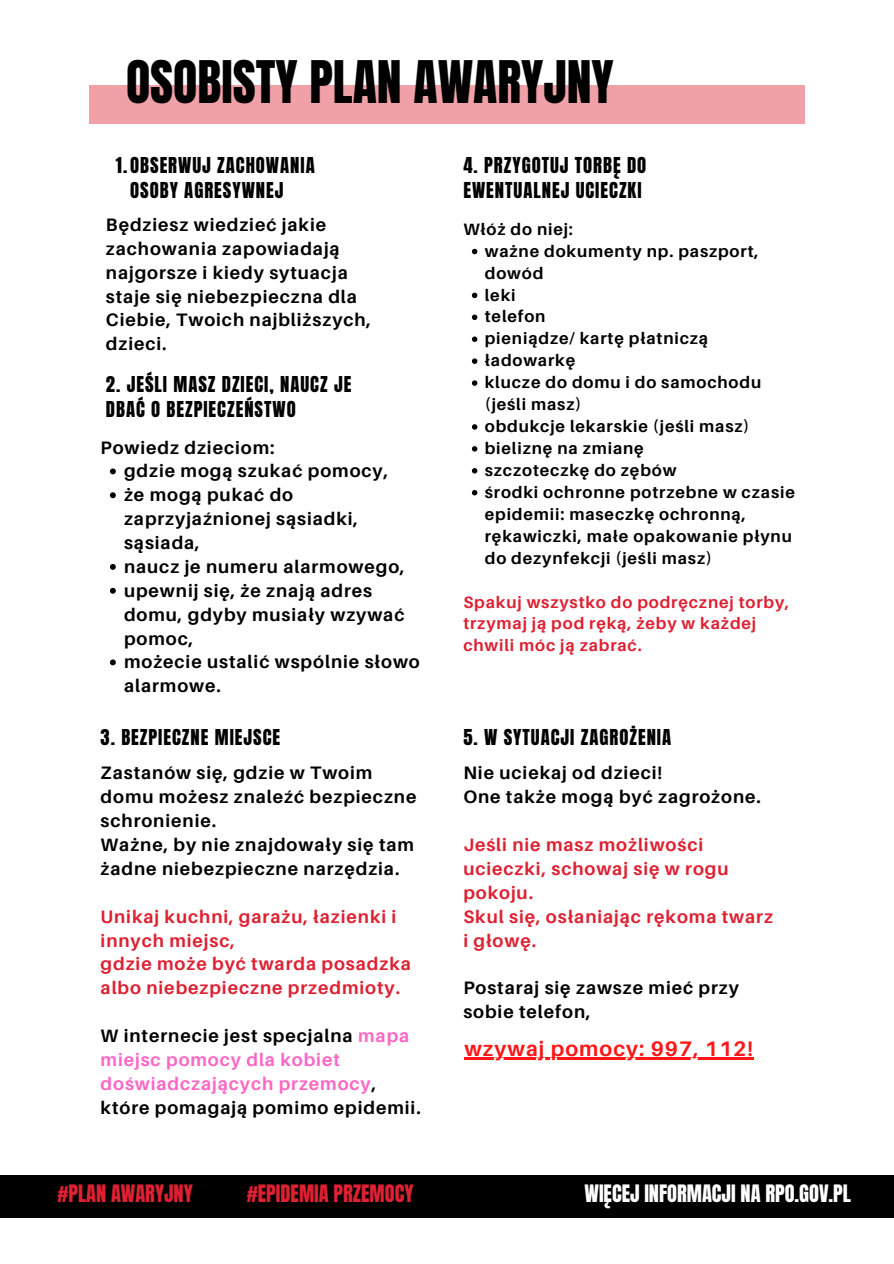
<style>
.page{position:relative;width:894px;height:1264px;background:#fff}
.page>*{position:absolute;margin:0;border:0;box-sizing:border-box;transform-origin:0 0}
.t1{font:49.8px "Anton";color:#000}
.t2{font:700 21px "Aileron";letter-spacing:.05em;color:#ff1616}
.t3{font:20.4px "Anton";color:#dd2132}
.t4{font:20.4px "Anton";color:#fff}
.t5{font:18.6px/24.8px "Anton";letter-spacing:.05em;color:#000}
.t6{font:700 18px/23.9px "Aileron";letter-spacing:.05em;color:#000}
.t7{font:700 18px/23.9px "Aileron";letter-spacing:.05em;color:#dd2132}
.t8{font:700 16.5px/21.9px "Aileron";letter-spacing:.05em;color:#000}
.t9{font:700 16.5px/21.9px "Aileron";letter-spacing:.05em;color:#dd2132}
.s1{color:#ff66c4}
</style>
<div class="page">
<div style="left:89px;top:85px;width:715px;height:38px;background:#f0a0a7"></div>
<div style="left:0;top:1175px;width:893px;height:42px;background:#000"></div>
<svg style="left:110px;top:468px;width:6px;height:6px"></svg>
<svg style="left:110px;top:492px;width:6px;height:6px"></svg>
<svg style="left:110px;top:564px;width:6px;height:6px"></svg>
<svg style="left:110px;top:588px;width:6px;height:5px"></svg>
<svg style="left:110px;top:659px;width:6px;height:6px"></svg>
<svg style="left:472px;top:249px;width:5px;height:5px"></svg>
<svg style="left:472px;top:292px;width:5px;height:6px"></svg>
<svg style="left:472px;top:314px;width:5px;height:6px"></svg>
<svg style="left:472px;top:336px;width:5px;height:6px"></svg>
<svg style="left:472px;top:358px;width:5px;height:6px"></svg>
<svg style="left:472px;top:380px;width:5px;height:6px"></svg>
<svg style="left:472px;top:424px;width:5px;height:5px"></svg>
<svg style="left:472px;top:446px;width:5px;height:5px"></svg>
<svg style="left:472px;top:468px;width:5px;height:5px"></svg>
<svg style="left:472px;top:490px;width:5px;height:5px"></svg>
<hr style="left:464px;top:1057px;width:290px;height:2px;background:#ff1616">
<h1 class="t1" style="left:126px;top:46px;width:489px">OSOBISTY PLAN AWARYJNY</h1>
<p class="t5" style="left:130px;top:153px;width:186px;text-indent:-14px">1.OBSERWUJ ZACHOWANIA<br>OSOBY AGRESYWNEJ</p>
<p class="t6" style="left:106px;top:212px;width:266px">Będziesz wiedzieć jakie zachowania zapowiadają najgorsze i kiedy sytuacja staje się niebezpieczna dla<br>Ciebie, Twoich najbliższych, dzieci.</p>
<p class="t5" style="left:106px;top:372px;width:247px">2. JEŚLI MASZ DZIECI, NAUCZ JE<br>DBAĆ O BEZPIECZEŃSTWO</p>
<p class="t6" style="left:101px;top:435px;width:175px">Powiedz dzieciom:</p>
<p class="t6" style="left:124px;top:459px;width:297px">gdzie mogą szukać pomocy,<br>że mogą pukać do zaprzyjaźnionej sąsiadki, sąsiada,<br>naucz je numeru alarmowego, upewnij się, że znają adres domu, gdyby musiały wzywać pomoc,<br>możecie ustalić wspólnie słowo alarmowe.</p>
<p class="t5" style="left:101px;top:725px;width:181px">3. BEZPIECZNE MIEJSCE</p>
<p class="t6" style="left:101px;top:761px;width:317px">Zastanów się, gdzie w Twoim domu możesz znaleźć bezpieczne schronienie.<br>Ważne, by nie znajdowały się tam żadne niebezpieczne narzędzia.</p>
<p class="t7" style="left:101px;top:904px;width:312px">Unikaj kuchni, garażu, łazienki i innych miejsc,<br>gdzie może być twarda posadzka albo niebezpieczne przedmioty.</p>
<p class="t6" style="left:101px;top:1023px;width:321px">W internecie jest specjalna <span class="s1">mapa miejsc pomocy dla kobiet doświadczających przemocy</span>, które pomagają pomimo epidemii.</p>
<p class="t5" style="left:463px;top:153px;width:184px">4. PRZYGOTUJ TORBĘ DO<br>EWENTUALNEJ UCIECZKI</p>
<p class="t8" style="left:463px;top:218px;width:111px">Włóż do niej:</p>
<p class="t8" style="left:484px;top:239px;width:311px">ważne dokumenty np. paszport, dowód<br>leki<br>telefon<br>pieniądze/ kartę płatniczą ładowarkę<br>klucze do domu i do samochodu (jeśli masz)<br>obdukcje lekarskie (jeśli masz) bieliznę na zmianę<br>szczoteczkę do zębów<br>środki ochronne potrzebne w czasie epidemii: maseczkę ochronną, rękawiczki, małe opakowanie płynu do dezynfekcji (jeśli masz)</p>
<p class="t9" style="left:463px;top:590px;width:327px">Spakuj wszystko do podręcznej torby, trzymaj ją pod ręką, żeby w każdej chwili móc ją zabrać.</p>
<p class="t5" style="left:463px;top:725px;width:209px">5. W SYTUACJI ZAGROŻENIA</p>
<p class="t6" style="left:463px;top:761px;width:299px">Nie uciekaj od dzieci!<br>One także mogą być zagrożone.</p>
<p class="t7" style="left:463px;top:832px;width:311px">Jeśli nie masz możliwości ucieczki, schowaj się w rogu pokoju.<br>Skul się, osłaniając rękoma twarz i głowę.</p>
<p class="t6" style="left:463px;top:975px;width:277px">Postaraj się zawsze mieć przy sobie telefon,</p>
<p class="t2" style="left:464px;top:1036px;width:290px">wzywaj pomocy: 997, 112!</p>
<p class="t3" style="left:57px;top:1179px;width:137px">#PLAN AWARYJNY</p>
<p class="t3" style="left:247px;top:1179px;width:168px">#EPIDEMIA PRZEMOCY</p>
<p class="t4" style="left:584px;top:1179px;width:268px">WIĘCEJ INFORMACJI NA RPO.GOV.PL</p>
</div>
